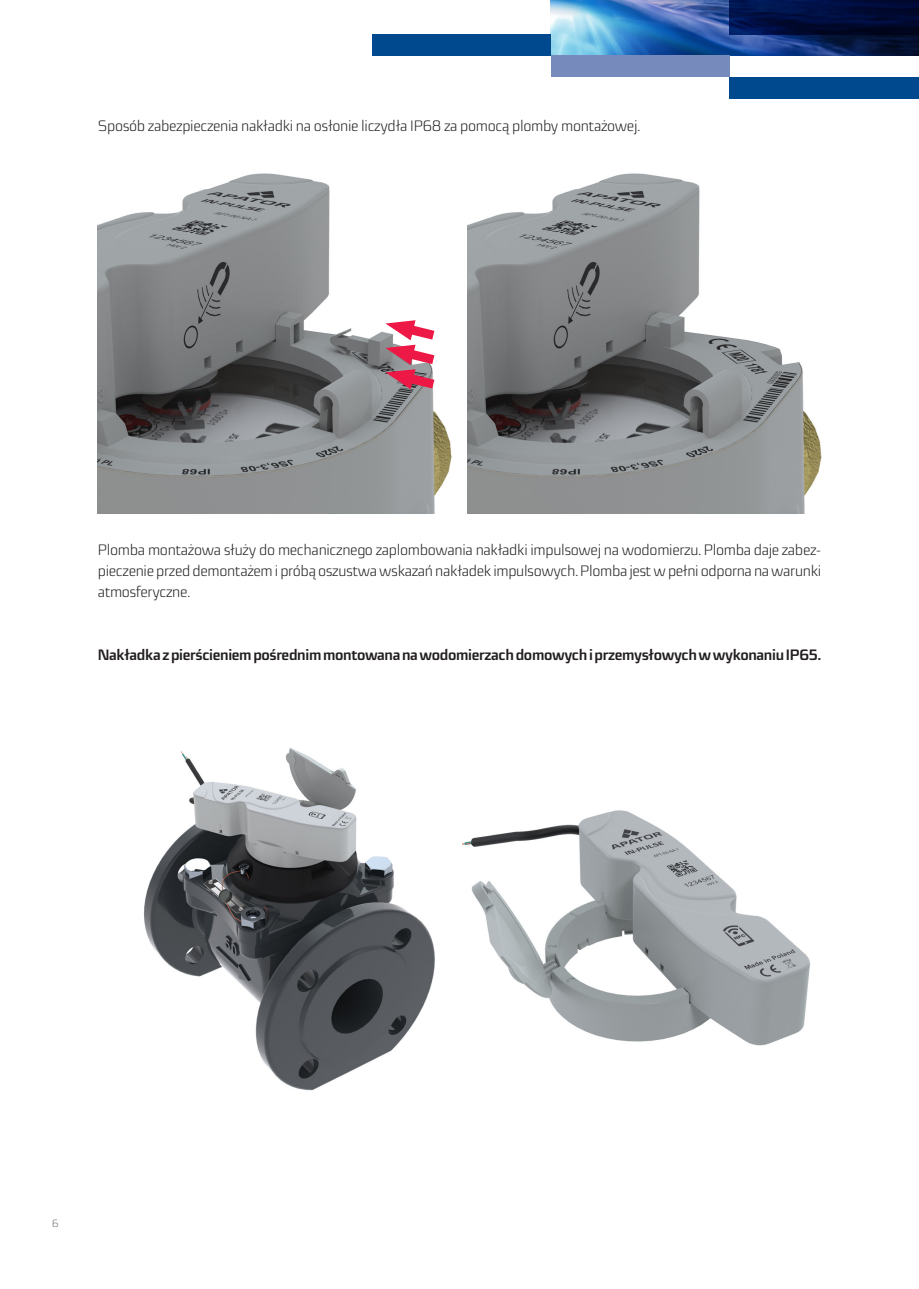
<style>
.page{position:relative;width:919px;height:1289px;background:#fff}
.page>*{position:absolute;margin:0;border:0;box-sizing:border-box;transform-origin:0 0}
._02_Tekst{font:300 15px/21px "Sica";letter-spacing:-.02em;color:#231f20;text-align:justify}
._02_Tekst-2{font:700 15px "Sica";letter-spacing:-.02em;color:#231f20}
.t1{font:300 10.5px "Sica";color:#6c6d70}
</style>
<div class="page">
<img style="left:551px;top:0;width:367px;height:56px">
<div style="left:729px;top:77px;width:189px;height:21px;background:#01498e"></div>
<svg style="left:729px;top:0;width:189px;height:34px"></svg>
<div style="left:551px;top:56px;width:178px;height:21px;background:#768bbb"></div>
<div style="left:372px;top:34px;width:179px;height:22px;background:#01498e"></div>
<img style="left:467px;top:173px;width:354px;height:340px">
<img style="left:98px;top:173px;width:353px;height:340px">
<img style="left:462px;top:810px;width:348px;height:236px">
<img style="left:143px;top:748px;width:292px;height:343px">
<svg style="left:385px;top:316px;width:59px;height:79px"></svg>
<p class="_02_Tekst" style="left:98px;top:115px;width:544px">Sposób zabezpieczenia nakładki na osłonie liczydła IP68 za pomocą plomby montażowej.</p>
<p class="_02_Tekst" style="left:98px;top:538px;width:724px">Plomba montażowa służy do mechanicznego zaplombowania nakładki impulsowej na wodomierzu. Plomba daje zabez&shy;pieczenie przed demontażem i próbą oszustwa wskazań nakładek impulsowych. Plomba jest w pełni odporna na warunki atmosferyczne.</p>
<p class="_02_Tekst-2" style="left:98px;top:643px;width:725px">Nakładka z pierścieniem pośrednim montowana na wodomierzach domowych i przemysłowych w wykonaniu IP65.</p>
<p class="t1" style="left:52px;top:1215px;width:8px">6</p>
</div>
